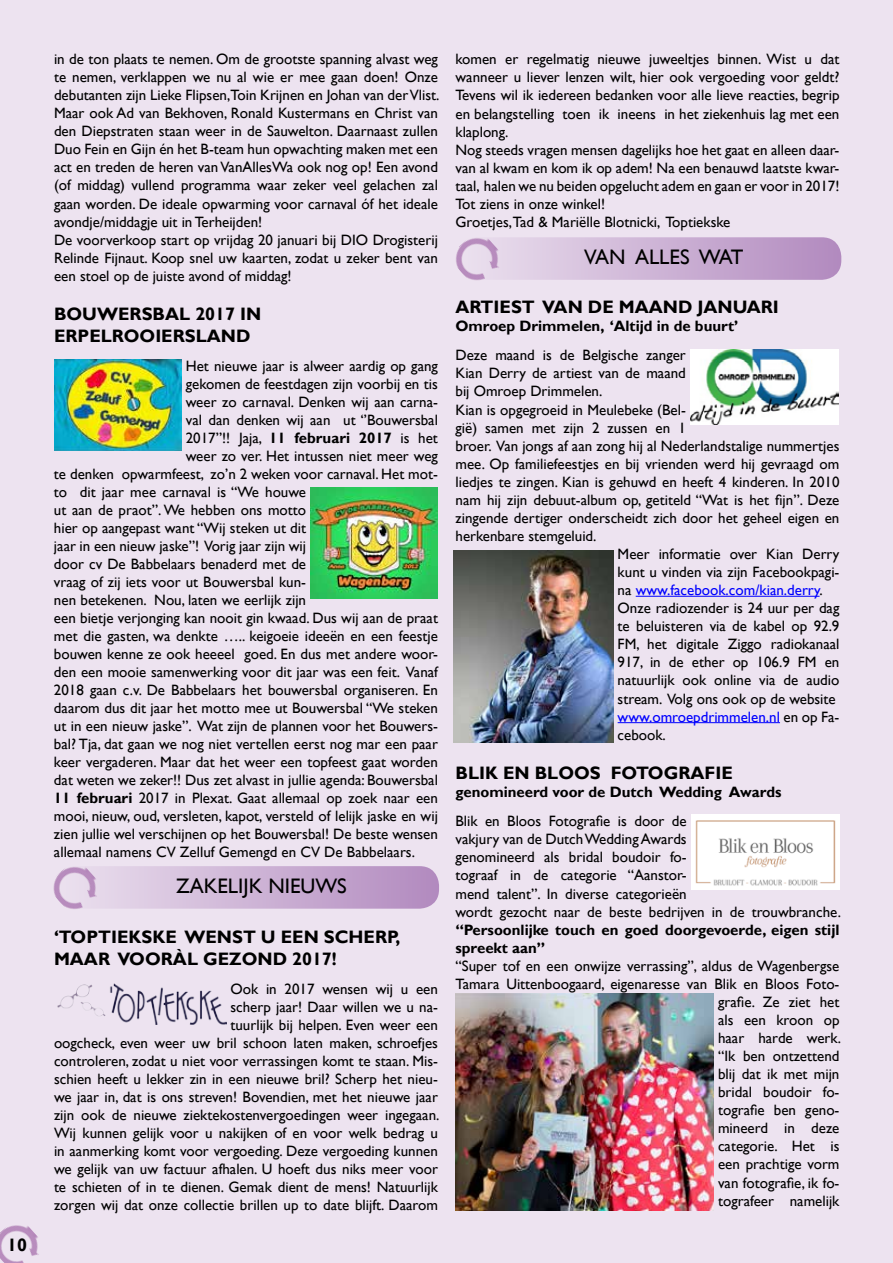
<style>
.page{position:relative;width:893px;height:1263px;background:#ede3f0}
.page>*{position:absolute;margin:0;border:0;box-sizing:border-box;transform-origin:0 0}
.t1{font:21px "Gill Sans";color:#000}
.t2{font:700 18px/21.6px "Gill Sans";color:#000}
.t3{font:15px/18px "Gill Sans";color:#000}
.t4{font:700 15px/18px "Gill Sans";color:#000}
.t5{font:15px "Gill Sans";color:#00f}
.s1{font-weight:700}
.s2{color:#000}
</style>
<div class="page">
<img style="left:0;top:1225px;width:39px;height:38px">
<img style="left:456px;top:246px;width:21px;height:35px">
<svg style="left:457px;top:237px;width:384px;height:43px;background:#cdb3d5"></svg>
<img style="left:53px;top:868px;width:17px;height:41px">
<svg style="left:55px;top:866px;width:384px;height:43px;background:#cdb3d5"></svg>
<hr style="left:636px;top:596px;width:184px;height:1px;background:#00f">
<hr style="left:618px;top:722px;width:162px;height:1px;background:#00f">
<img style="left:54px;top:359px;width:128px;height:92px">
<img style="left:310px;top:488px;width:128px;height:110px">
<img style="left:57px;top:983px;width:169px;height:41px">
<img style="left:690px;top:349px;width:149px;height:75px">
<img style="left:454px;top:551px;width:159px;height:191px">
<img style="left:691px;top:815px;width:149px;height:75px">
<img style="left:455px;top:993px;width:259px;height:217px">
<p class="t2" style="left:7px;top:1235px;width:21px">10</p>
<p class="t3" style="left:54px;top:51px;width:387px">in de ton plaats te nemen. Om de grootste spanning alvast weg te nemen, verklappen we nu al wie er mee gaan doen! Onze debutanten zijn Lieke Flipsen,Toin Krijnen en Johan van der Vlist.<br>Maar ook Ad van Bekhoven, Ronald Kustermans en Christ van den Diepstraten staan weer in de Sauwelton. Daarnaast zullen Duo Fein en Gijn én het B-team hun opwachting maken met een act en treden de heren van VanAllesWa ook nog op! Een avond (of middag) vullend programma waar zeker veel gelachen zal gaan worden. De ideale opwarming voor carnaval óf het ideale avondje/middagje uit in Terheijden!<br>De voorverkoop start op vrijdag 20 januari bij DIO Drogisterij Relinde Fijnaut. Koop snel uw kaarten, zodat u zeker bent van een stoel op de juiste avond of middag!</p>
<p class="t2" style="left:54px;top:304px;width:209px">BOUWERSBAL 2017 IN<br>ERPELROOIERSLAND</p>
<p class="t3" style="left:186px;top:357px;width:254px">Het nieuwe jaar is alweer aardig op gang</p>
<p class="t3" style="left:186px;top:375px;width:254px">gekomen de feestdagen zijn voorbij en tis</p>
<p class="t3" style="left:186px;top:393px;width:254px">weer zo carnaval. Denken wij aan carna-</p>
<p class="t3" style="left:186px;top:411px;width:254px">val dan denken wij aan ut ‘’Bouwersbal</p>
<p class="t3" style="left:186px;top:429px;width:254px">2017”!! Jaja, <span class="s1">11 februari 2017</span> is het</p>
<p class="t3" style="left:186px;top:447px;width:254px">weer zo ver. Het intussen niet meer weg</p>
<p class="t3" style="left:54px;top:465px;width:385px">te denken opwarmfeest, zo’n 2 weken voor carnaval. Het mot-</p>
<p class="t3" style="left:54px;top:483px;width:254px">to dit jaar mee carnaval is “We houwe</p>
<p class="t3" style="left:54px;top:501px;width:254px">ut aan de praot”. We hebben ons motto</p>
<p class="t3" style="left:54px;top:519px;width:254px">hier op aangepast want “Wij steken ut dit</p>
<p class="t3" style="left:54px;top:537px;width:254px">jaar in een nieuw jaske”! Vorig jaar zijn wij</p>
<p class="t3" style="left:54px;top:555px;width:254px">door cv De Babbelaars benaderd met de</p>
<p class="t3" style="left:54px;top:573px;width:254px">vraag of zij iets voor ut Bouwersbal kun-</p>
<p class="t3" style="left:54px;top:591px;width:254px">nen betekenen. Nou, laten we eerlijk zijn</p>
<p class="t3" style="left:54px;top:609px;width:385px">een bietje verjonging kan nooit gin kwaad. Dus wij aan de praat</p>
<p class="t3" style="left:54px;top:627px;width:385px">met die gasten, wa denkte ….. keigoeie ideeën en een feestje</p>
<p class="t3" style="left:54px;top:645px;width:385px">bouwen kenne ze ook heeeel goed. En dus met andere woor-</p>
<p class="t3" style="left:54px;top:663px;width:385px">den een mooie samenwerking voor dit jaar was een feit. Vanaf</p>
<p class="t3" style="left:54px;top:681px;width:385px">2018 gaan c.v. De Babbelaars het bouwersbal organiseren. En</p>
<p class="t3" style="left:54px;top:699px;width:385px">daarom dus dit jaar het motto mee ut Bouwersbal “We steken</p>
<p class="t3" style="left:54px;top:717px;width:385px">ut in een nieuw jaske”. Wat zijn de plannen voor het Bouwers-</p>
<p class="t3" style="left:54px;top:735px;width:385px">bal? Tja, dat gaan we nog niet vertellen eerst nog mar een paar</p>
<p class="t3" style="left:54px;top:753px;width:385px">keer vergaderen. Maar dat het weer een topfeest gaat worden</p>
<p class="t3" style="left:54px;top:771px;width:385px">dat weten we zeker!! Dus zet alvast in jullie agenda: Bouwersbal</p>
<p class="t3" style="left:54px;top:789px;width:385px"><span class="s1">11 februari</span> 2017 in Plexat. Gaat allemaal op zoek naar een</p>
<p class="t3" style="left:54px;top:807px;width:385px">mooi, nieuw, oud, versleten, kapot, versteld of lelijk jaske en wij</p>
<p class="t3" style="left:54px;top:825px;width:385px">zien jullie wel verschijnen op het Bouwersbal! De beste wensen</p>
<p class="t3" style="left:54px;top:843px;width:363px">allemaal namens CV Zelluf Gemengd en CV De Babbelaars.</p>
<h1 class="t1" style="left:176px;top:874px;width:172px">ZAKELIJK NIEUWS</h1>
<p class="t2" style="left:54px;top:927px;width:348px">‘TOPTIEKSKE WENST U EEN SCHERP,<br>MAAR VOORÀL GEZOND 2017!</p>
<p class="t3" style="left:54px;top:980px;width:387px;text-align:right">Ook in 2017 wensen wij u een<br>scherp jaar! Daar willen we u na-<br>tuurlijk bij helpen. Even weer een<br>oogcheck, even weer uw bril schoon laten maken, schroefjes controleren, zodat u niet voor verrassingen komt te staan. Mis&shy;schien heeft u lekker zin in een nieuwe bril? Scherp het nieu&shy;we jaar in, dat is ons streven! Bovendien, met het nieuwe jaar zijn ook de nieuwe ziektekostenvergoedingen weer ingegaan.<br>Wij kunnen gelijk voor u nakijken of en voor welk bedrag u in aanmerking komt voor vergoeding. Deze vergoeding kunnen we gelijk van uw factuur afhalen. U hoeft dus niks meer voor te schieten of in te dienen. Gemak dient de mens! Natuurlijk zorgen wij dat onze collectie brillen up to date blijft. Daarom</p>
<p class="t3" style="left:455px;top:51px;width:385px">komen er regelmatig nieuwe juweeltjes binnen. Wist u dat wanneer u liever lenzen wilt, hier ook vergoeding voor geldt?<br>Tevens wil ik iedereen bedanken voor alle lieve reacties, begrip en belangstelling toen ik ineens in het ziekenhuis lag met een klaplong.<br>Nog steeds vragen mensen dagelijks hoe het gaat en alleen daar&shy;van al kwam en kom ik op adem! Na een benauwd laatste kwar&shy;taal, halen we nu beiden opgelucht adem en gaan er voor in 2017!<br>Tot ziens in onze winkel!<br>Groetjes,Tad &amp; Mariëlle Blotnicki, Toptiekske</p>
<h1 class="t1" style="left:584px;top:245px;width:161px">VAN ALLES WAT</h1>
<p class="t2" style="left:455px;top:297px;width:325px">ARTIEST VAN DE MAAND JANUARI</p>
<p class="t4" style="left:455px;top:318px;width:284px">Omroep Drimmelen, ‘Altijd in de buurt’</p>
<p class="t3" style="left:455px;top:347px;width:232px">Deze maand is de Belgische zanger</p>
<p class="t3" style="left:455px;top:365px;width:232px">Kian Derry de artiest van de maand</p>
<p class="t3" style="left:455px;top:383px;width:148px">bij Omroep Drimmelen.</p>
<p class="t3" style="left:455px;top:401px;width:232px">Kian is opgegroeid in Meulebeke (Bel-</p>
<p class="t3" style="left:455px;top:419px;width:232px">gië) samen met zijn 2 zussen en 1</p>
<p class="t3" style="left:455px;top:437px;width:385px">broer. Van jongs af aan zong hij al Nederlandstalige nummertjes</p>
<p class="t3" style="left:455px;top:455px;width:385px">mee. Op familiefeestjes en bij vrienden werd hij gevraagd om</p>
<p class="t3" style="left:455px;top:473px;width:385px">liedjes te zingen. Kian is gehuwd en heeft 4 kinderen. In 2010</p>
<p class="t3" style="left:455px;top:491px;width:385px">nam hij zijn debuut-album op, getiteld “Wat is het fijn”. Deze</p>
<p class="t3" style="left:455px;top:509px;width:385px">zingende dertiger onderscheidt zich door het geheel eigen en</p>
<p class="t3" style="left:455px;top:527px;width:143px">herkenbare stemgeluid.</p>
<p class="t3" style="left:618px;top:545px;width:223px">Meer informatie over Kian Derry</p>
<p class="t3" style="left:618px;top:563px;width:223px">kunt u vinden via zijn Facebookpagi-</p>
<p class="t5" style="left:618px;top:581px;width:207px"><span class="s2">na</span> www.facebook.com/kian.derry<span class="s2">.</span></p>
<p class="t3" style="left:618px;top:599px;width:223px">Onze radiozender is 24 uur per dag</p>
<p class="t3" style="left:618px;top:617px;width:223px">te beluisteren via de kabel op 92.9</p>
<p class="t3" style="left:618px;top:636px;width:223px">FM, het digitale Ziggo radiokanaal</p>
<p class="t3" style="left:618px;top:654px;width:223px">917, in de ether op 106.9 FM en</p>
<p class="t3" style="left:618px;top:672px;width:223px">natuurlijk ook online via de audio</p>
<p class="t3" style="left:618px;top:690px;width:220px">stream. Volg ons ook op de website</p>
<p class="t5" style="left:618px;top:708px;width:223px">www.omroepdrimmelen.nl <span class="s2">en op Fa-</span></p>
<p class="t3" style="left:618px;top:726px;width:50px">cebook.</p>
<p class="t2" style="left:455px;top:763px;width:279px">BLIK EN BLOOS FOTOGRAFIE</p>
<p class="t4" style="left:455px;top:784px;width:328px">genomineerd voor de Dutch Wedding Awards</p>
<p class="t3" style="left:455px;top:812px;width:387px">Blik en Bloos Fotografie is door de<br>vakjury van de Dutch Wedding Awards<br>genomineerd als bridal boudoir fo-<br>tograaf in de categorie “Aanstor-<br>mend talent”. In diverse categorieën<br>wordt gezocht naar de beste bedrijven in de trouwbranche.</p>
<p class="t4" style="left:455px;top:921px;width:385px">“Persoonlijke touch en goed doorgevoerde, eigen stijl spreekt aan”</p>
<p class="t3" style="left:455px;top:957px;width:387px;text-align:right">“Super tof en een onwijze verrassing”, aldus de Wagenbergse<br>Tamara Uittenboogaard, eigenaresse van Blik en Bloos Foto&shy;grafie. Ze ziet het<br>als een kroon op<br>haar harde werk.<br>“Ik ben ontzettend<br>blij dat ik met mijn<br>bridal boudoir fo-<br>tografie ben geno-<br>mineerd in deze<br>categorie. Het is<br>een prachtige vorm<br>van fotografie, ik fo-<br>tografeer namelijk</p>
</div>
